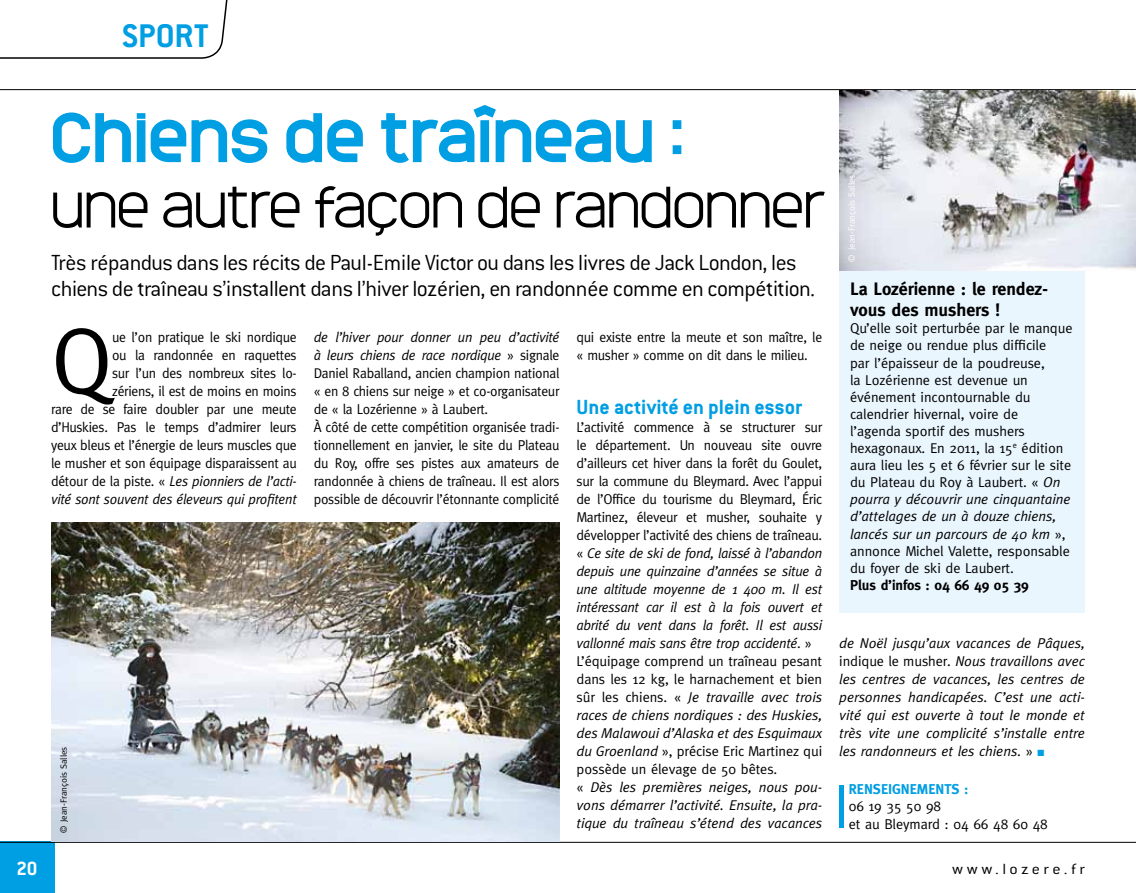
<style>
.page{position:relative;width:1136px;height:893px;background:#fff}
.page>*{position:absolute;margin:0;border:0;box-sizing:border-box;transform-origin:0 0}
.t1{font:93px "Meta";color:#000}
.t2{font:700 65.4px "Monark";color:#009ee3}
.t3{font:300 54.45px "Monark";color:#000}
.t4{font:700 36px "Conduit ITC";color:#009ee3}
.t5{font:300 24px/25.5px "Conduit ITC";letter-spacing:-.025em;color:#000}
.t6{font:700 22.5px "Conduit ITC";color:#009ee3}
.t7{font:700 21px "Conduit ITC";color:#fff}
.t8{font:700 18px/21.6px "Meta";letter-spacing:-.005em;color:#000}
.t9{font:300 16.2px "Conduit ITC";letter-spacing:.19em;color:#000;scale:1.11 1}
.t10{font:italic 14.25px/18px "Meta";letter-spacing:-.005em;color:#000}
.t11{font:14.25px/18px "Meta";letter-spacing:-.02em;color:#000;scale:.96 1}
.t12{font:14.25px/17.1px "Meta";letter-spacing:-.02em;color:#000}
.t13{font:700 14.25px "Meta";letter-spacing:-.005em;color:#000}
.t14{font:700 14.25px "Meta";color:#009ee3}
.t15{font:9px "Meta";color:#fff}
.t16{font:9px "Meta";color:#000}
.s1{font-style:italic}
.s2{font-style:normal}
.s3{color:#009ee3}
</style>
<div class="page">
<svg style="left:0;top:0;width:228px;height:59px"></svg>
<hr style="left:0;top:89px;width:1135px;height:1px;background:#000">
<div style="left:0;top:842px;width:54px;height:51px;background:#009ee3"></div>
<hr style="left:0;top:842px;width:1135px;height:1px;background:#000">
<div style="left:839px;top:270px;width:245px;height:342px;background:#eaf6fe"></div>
<hr style="left:839px;top:785px;width:4px;height:43px;background:#009ee3">
<img style="left:51px;top:522px;width:508px;height:320px">
<img style="left:839px;top:90px;width:296px;height:180px">
<h3 class="t4" style="left:122px;top:15px;width:88px">Sport</h3>
<h2 class="t2" style="left:51px;top:90px;width:635px">Chiens de traîneau :</h2>
<h3 class="t3" style="left:51px;top:170px;width:775px">une autre façon de randonner</h3>
<h3 class="t5" style="left:51px;top:250px;width:765px">Très répandus dans les récits de Paul-Emile Victor ou dans les livres de Jack London, les chiens de traîneau s’installent dans l’hiver lozérien, en randonnée comme en compétition.</h3>
<h1 class="t1" style="left:51px;top:307px;width:63px">Q</h1>
<p class="t11" style="left:51px;top:328px;width:257px;text-align:right">ue l’on pratique le ski nordique<br>ou la randonnée en raquettes<br>sur l’un des nombreux sites lo-<br>zériens, il est de moins en moins<br>rare de se faire doubler par une meute d’Huskies. Pas le temps d’admirer leurs yeux bleus et l’énergie de leurs muscles que le musher et son équipage disparaissent au détour de la piste. « <span class="s1">Les pionniers de l’acti&shy;vité sont souvent des éleveurs qui profitent</span></p>
<p class="t11" style="left:314px;top:328px;width:257px"><span class="s1">de l’hiver pour donner un peu d’activité à leurs chiens de race nordique</span> » signale Daniel Raballand, ancien champion national « en 8 chiens sur neige » et co-organisateur de « la Lozérienne » à Laubert.<br>À côté de cette compétition organisée tradi&shy;tionnellement en janvier, le site du Plateau du Roy, offre ses pistes aux amateurs de randonnée à chiens de traîneau. Il est alors possible de découvrir l’étonnante complicité</p>
<p class="t16" style="left:58px;top:833px;width:88px;rotate:-90deg">© Jean-François Salles</p>
<p class="t11" style="left:576px;top:328px;width:257px">qui existe entre la meute et son maître, le « musher » comme on dit dans le milieu.</p>
<h3 class="t6" style="left:576px;top:394px;width:227px">Une activité en plein essor</h3>
<p class="t10" style="left:576px;top:418px;width:247px"><span class="s2">L’activité commence à se structurer sur le département. Un nouveau site ouvre d’ailleurs cet hiver dans la forêt du Goulet, sur la commune du Bleymard. Avec l’appui de l’Office du tourisme du Bleymard, Éric Martinez, éleveur et musher, souhaite y développer l’activité des chiens de traîneau. «</span> Ce site de ski de fond, laissé à l’abandon depuis une quinzaine d’années se situe à une altitude moyenne de 1 400 m. Il est intéressant car il est à la fois ouvert et abrité du vent dans la forêt. Il est aussi vallonné mais sans être trop accidenté<span class="s2">. » L’équipage comprend un traîneau pesant dans les 12 kg, le harnachement et bien sûr les chiens. «</span> Je travaille avec trois races de chiens nordiques : des Huskies, des Malawoui d’Alaska et des Esquimaux du Groenland <span class="s2">», précise Eric Martinez qui possède un élevage de 50 bêtes.<br>«</span> Dès les premières neiges, nous pou&shy;vons démarrer l’activité. Ensuite, la pra&shy;tique du traîneau s’étend des vacances</p>
<p class="t15" style="left:846px;top:261px;width:88px;rotate:-90deg">© Jean-François Salles</p>
<p class="t8" style="left:850px;top:277px;width:200px">La Lozérienne : le rendez&shy;vous des mushers !</p>
<p class="t12" style="left:850px;top:320px;width:224px">Qu’elle soit perturbée par le manque de neige ou rendue plus difficile<br>par l’épaisseur de la poudreuse,<br>la Lozérienne est devenue un événement incontournable du calendrier hivernal, voire de l’agenda sportif des mushers hexagonaux. En 2011, la 15<sup>e</sup> édition aura lieu les 5 et 6 février sur le site du Plateau du Roy à Laubert. « <span class="s1">On pourra y découvrir une cinquantaine d’attelages de un à douze chiens, lancés sur un parcours de 40 km</span> », annonce Michel Valette, responsable du foyer de ski de Laubert.</p>
<p class="t13" style="left:850px;top:577px;width:180px">Plus d’infos : 04 66 49 05 39</p>
<p class="t10" style="left:839px;top:634px;width:247px;text-align:justify">de Noël jusqu’aux vacances de Pâques, <span class="s2">indique le musher</span>. Nous travaillons avec les centres de vacances, les centres de personnes handicapées. C’est une acti&shy;vité qui est ouverte à tout le monde et très vite une complicité s’installe entre les randonneurs et les chiens<span class="s2">. »</span> <span class="s3">■</span></p>
<p class="t14" style="left:848px;top:781px;width:121px">Renseignements :</p>
<p class="t12" style="left:848px;top:798px;width:200px">06 19 35 50 98<br>et au Bleymard : 04 66 48 60 48</p>
<h3 class="t7" style="left:17px;top:856px;width:22px">20</h3>
<p class="t9" style="left:952px;top:861px;width:121px">www.lozere.fr</p>
</div>
